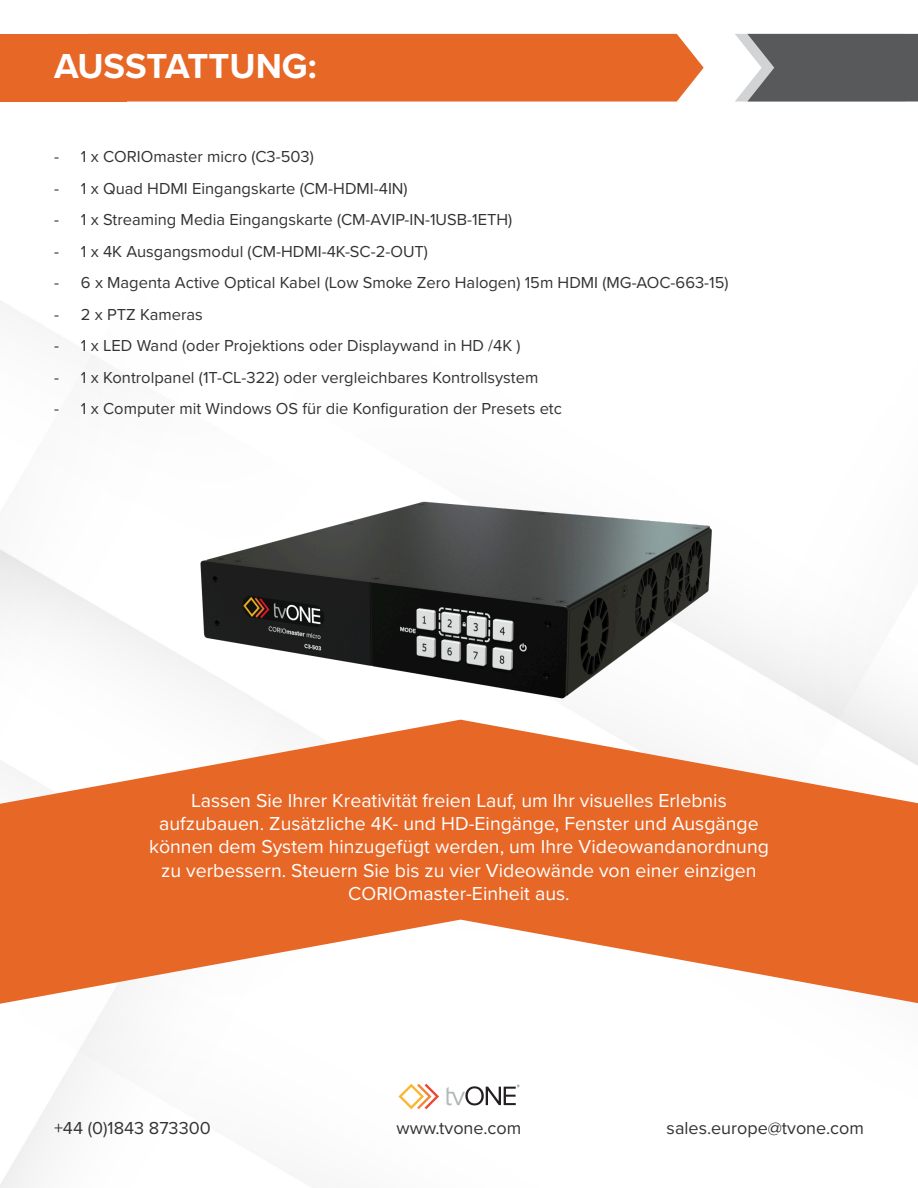
<style>
.page{position:relative;width:918px;height:1188px;background:#fff}
.page>*{position:absolute;margin:0;border:0;box-sizing:border-box;transform-origin:0 0}
.t1{font:700 36px "Proxima Nova";color:#fff}
.t2{font:19.5px/23.4px "Proxima Nova";color:#fff;text-align:center}
.t3{font:18px "Proxima Nova";color:#333}
.t4{font:16.5px "Proxima Nova";color:#333}
</style>
<div class="page">
<div style="left:0;top:34px;width:126px;height:68px;background:#e76727"></div>
<svg style="left:0;top:720px;width:918px;height:284px;fill:#e76727"></svg>
<div style="left:126px;top:34px;width:578px;height:68px;background:#e76727"></div>
<svg style="left:735px;top:34px;width:183px;height:68px;background:#6e6f70"></svg>
<svg style="left:398px;top:1084px;width:41px;height:25px"></svg>
<svg style="left:446px;top:1085px;width:74px;height:20px"></svg>
<img style="left:47px;top:370px;width:784px;height:441px">
<h1 class="t1" style="left:54px;top:39px;width:264px">AUSSTATTUNG:</h1>
<p class="t4" style="left:54px;top:145px;width:261px">- 1 x CORIOmaster micro (C3-503)</p>
<p class="t4" style="left:54px;top:176px;width:355px">- 1 x Quad HDMI Eingangskarte (CM-HDMI-4IN)</p>
<p class="t4" style="left:54px;top:208px;width:460px">- 1 x Streaming Media Eingangskarte (CM-AVIP-IN-1USB-1ETH)</p>
<p class="t4" style="left:54px;top:239px;width:376px">- 1 x 4K Ausgangsmodul (CM-HDMI-4K-SC-2-OUT)</p>
<p class="t4" style="left:54px;top:271px;width:676px">- 6 x Magenta Active Optical Kabel (Low Smoke Zero Halogen) 15m HDMI (MG-AOC-663-15)</p>
<p class="t4" style="left:54px;top:302px;width:150px">- 2 x PTZ Kameras</p>
<p class="t4" style="left:54px;top:334px;width:468px">- 1 x LED Wand (oder Projektions oder Displaywand in HD /4K )</p>
<p class="t4" style="left:54px;top:365px;width:486px">- 1 x Kontrolpanel (1T-CL-322) oder vergleichbares Kontrollsystem</p>
<p class="t4" style="left:54px;top:397px;width:509px">- 1 x Computer mit Windows OS für die Konfiguration der Presets etc</p>
<p class="t2" style="left:149px;top:787px;width:622px">Lassen Sie Ihrer Kreativität freien Lauf, um Ihr visuelles Erlebnis aufzubauen. Zusätzliche 4K- und HD-Eingänge, Fenster und Ausgänge können dem System hinzugefügt werden, um Ihre Videowandanordnung zu verbessern. Steuern Sie bis zu vier Videowände von einer einzigen CORIOmaster-Einheit aus.</p>
<p class="t3" style="left:54px;top:1114px;width:158px">+44 (0)1843 873300</p>
<p class="t3" style="left:397px;top:1114px;width:126px">www.tvone.com</p>
<p class="t3" style="left:667px;top:1114px;width:199px">sales.europe@tvone.com</p>
</div>
